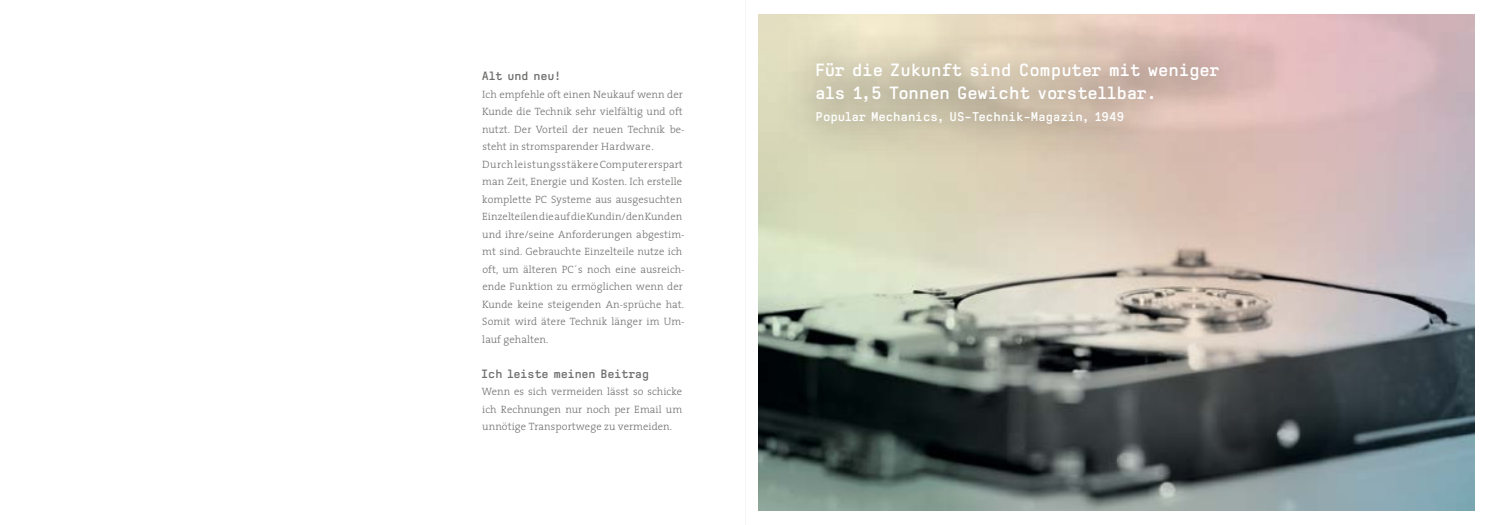
<style>
.page{position:relative;width:1489px;height:525px;background:#fff}
.page>*{position:absolute;margin:0;border:0;box-sizing:border-box;transform-origin:0 0}
.t1{font:700 17.5px/22.5px "Excellent Bold";letter-spacing:.01em;color:#fff}
.t2{font:700 12.5px "Excellent Bold";letter-spacing:.01em;color:#fff}
.t3{font:700 11.88px "Excellent Bold";letter-spacing:.01em;color:#6f6f6e}
.t4{font:300 10.62px/17.5px "The Serif";letter-spacing:.01em;color:#6f6f6e}
</style>
<div class="page">
<img style="left:758px;top:14px;width:716px;height:496px">
<svg style="left:779px;top:27px;width:474px;height:135px;background:#d4c4b0"></svg>
<p class="t3" style="left:482px;top:69px;width:81px">Alt und neu!</p>
<p class="t4" style="left:482px;top:85px;width:204px">Ich empfehle oft einen Neukauf wenn der Kunde die Technik sehr vielfältig und oft nutzt. Der Vorteil der neuen Technik be&shy;steht in stromsparender Hardware.<br>Durch leistungsstäkere Computer erspart man Zeit, Energie und Kosten. Ich erstelle komplette PC Systeme aus ausgesuchten Einzelteilen die auf die Kundin/den Kunden und ihre/seine Anforderungen abgestim&shy;mt sind. Gebrauchte Einzelteile nutze ich oft, um älteren PC´s noch eine ausreich&shy;ende Funktion zu ermöglichen wenn der Kunde keine steigenden An-sprüche hat.<br>Somit wird ätere Technik länger im Um&shy;lauf gehalten.</p>
<p class="t3" style="left:481px;top:367px;width:170px">Ich leiste meinen Beitrag</p>
<p class="t4" style="left:482px;top:382px;width:202px;text-align:justify">Wenn es sich vermeiden lässt so schicke ich Rechnungen nur noch per Email um unnötige Transportwege zu vermeiden.</p>
<h1 class="t1" style="left:814px;top:59px;width:406px">Für die Zukunft sind Computer mit weniger als 1,5 Tonnen Gewicht vorstellbar.</h1>
<p class="t2" style="left:815px;top:110px;width:310px">Popular Mechanics, US-Technik-Magazin, 1949</p>
</div>
